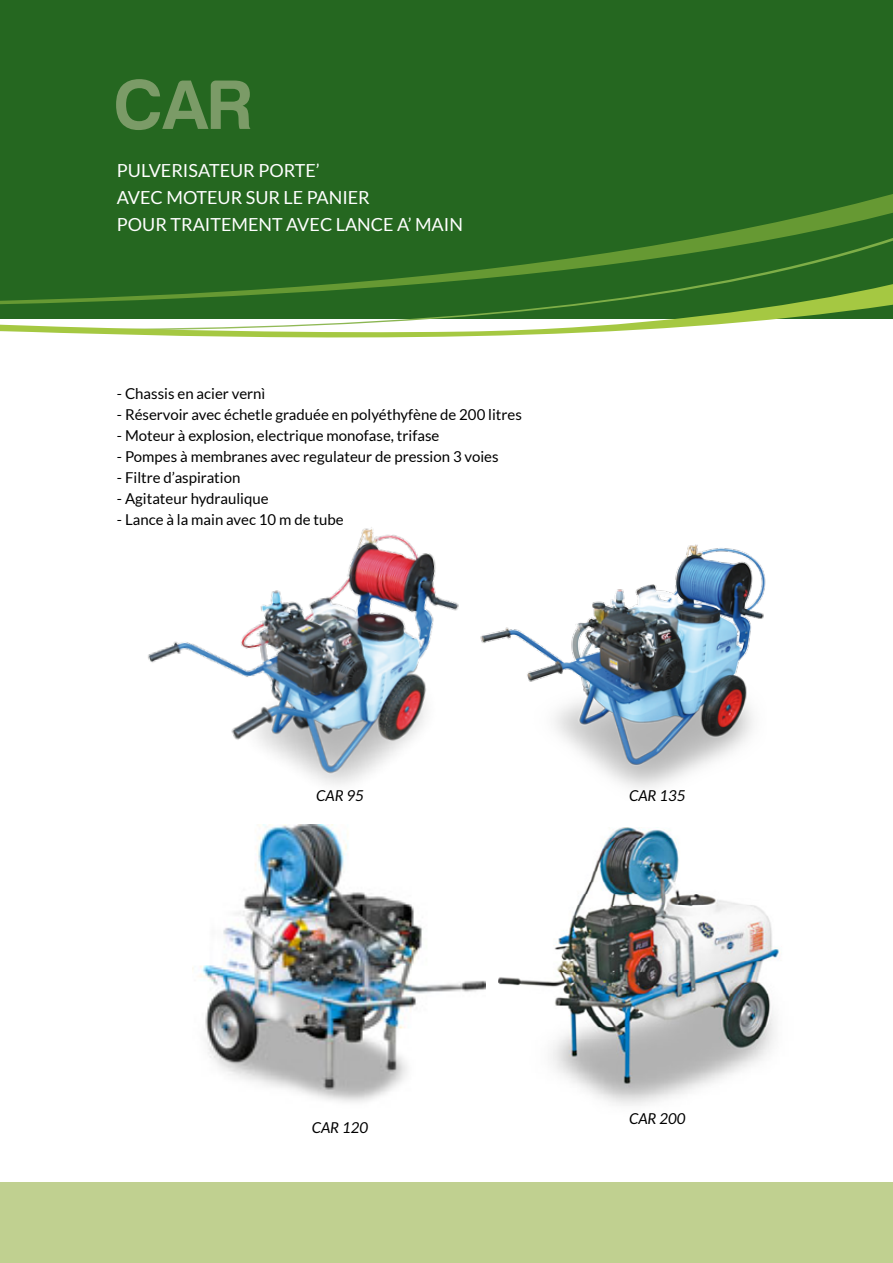
<style>
.page{position:relative;width:893px;height:1263px;background:#fff}
.page>*{position:absolute;margin:0;border:0;box-sizing:border-box;transform-origin:0 0}
.t1{font:72px "Harabara";color:#7b9b67}
.t2{font:18px/27px "Lato";color:#fff}
.t3{font:15px "Lato";color:#000}
.t4{font:italic 15px "Lato";color:#000}
</style>
<div class="page">
<div style="left:0;top:0;width:893px;height:318px;background:#256720"></div>
<svg style="left:697px;top:194px;width:196px;height:44px"></svg>
<svg style="left:336px;top:238px;width:557px;height:46px"></svg>
<svg style="left:0;top:284px;width:893px;height:54px"></svg>
<div style="left:0;top:1182px;width:893px;height:81px;background:#c0d090"></div>
<img style="left:192px;top:825px;width:294px;height:277px">
<img style="left:498px;top:827px;width:281px;height:279px">
<img style="left:148px;top:527px;width:311px;height:258px">
<img style="left:480px;top:544px;width:286px;height:245px">
<h1 class="t1" style="left:117px;top:68px;width:137px">CAR</h1>
<p class="t2" style="left:117px;top:157px;width:348px">PULVERISATEUR PORTE’<br>AVEC MOTEUR SUR LE PANIER<br>POUR TRAITEMENT AVEC LANCE A’ MAIN</p>
<p class="t3" style="left:117px;top:385px;width:150px">- Chassis en acier vernì</p>
<p class="t3" style="left:117px;top:406px;width:406px">- Réservoir avec échetle graduée en polyéthyfène de 200 litres</p>
<p class="t3" style="left:117px;top:427px;width:324px">- Moteur à explosion, electrique monofase, trifase</p>
<p class="t3" style="left:117px;top:448px;width:383px">- Pompes à membranes avec regulateur de pression 3 voies</p>
<p class="t3" style="left:117px;top:469px;width:125px">- Filtre d’aspiration</p>
<p class="t3" style="left:117px;top:490px;width:153px">- Agitateur hydraulique</p>
<p class="t3" style="left:117px;top:511px;width:228px">- Lance à la main avec 10 m de tube</p>
<p class="t4" style="left:316px;top:787px;width:49px">CAR 95</p>
<p class="t4" style="left:629px;top:787px;width:58px">CAR 135</p>
<p class="t4" style="left:312px;top:1119px;width:58px">CAR 120</p>
<p class="t4" style="left:629px;top:1110px;width:58px">CAR 200</p>
</div>
